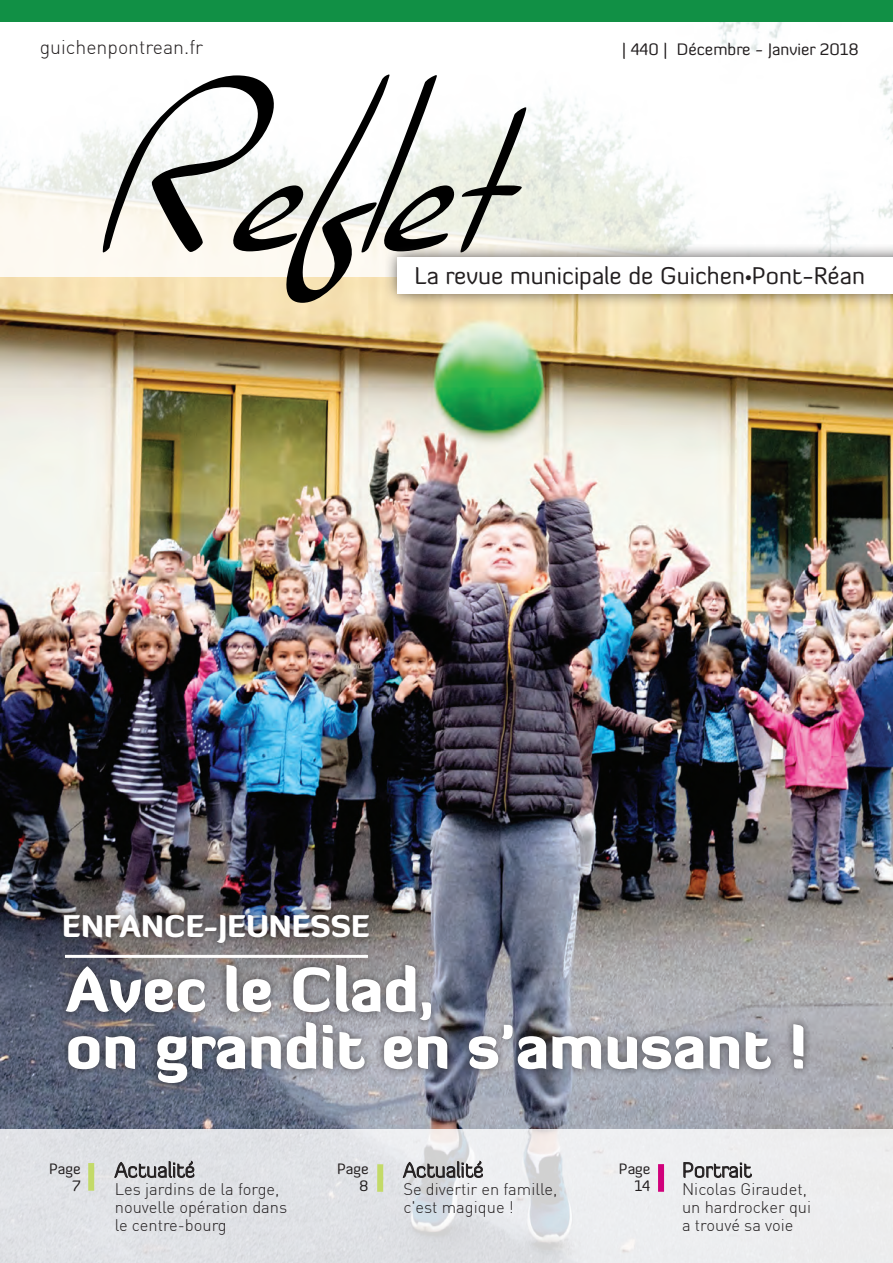
<style>
.page{position:relative;width:893px;height:1263px;background:#fff}
.page>*{position:absolute;margin:0;border:0;box-sizing:border-box;transform-origin:0 0}
.t1{font:italic 300px "SF Burlington Script";color:#000}
.t2{font:900 60px/57px "Diavlo";color:#fff}
.t3{font:900 30px "Diavlo";color:#fff}
.t4{font:24px "Diavlo";color:#231f20}
.t5{font:300 21px "Diavlo";color:#231f20}
.t6{font:300 19.5px "DIN";color:#231f20}
.t7{font:300 16.5px/18px "DIN";color:#231f20}
.t8{font:16.5px "Diavlo";color:#231f20}
.t9{font:15px/16.5px "Diavlo";color:#231f20;text-align:right}
.s1{font-family:"Myriad Pro"}
</style>
<div class="page">
<img style="left:0;top:276px;width:893px;height:853px">
<svg style="left:0;top:21px;width:893px;height:255px"></svg>
<div style="left:57px;top:956px;width:755px;height:136px;background:#231f20;opacity:.75"></div>
<div style="left:56px;top:906px;width:321px;height:44px;background:#231f20;opacity:.75"></div>
<hr style="left:65px;top:955px;width:303px;height:3px;background:#fff">
<div style="left:383px;top:243px;width:510px;height:65px;background:#231f20;opacity:.75"></div>
<div style="left:398px;top:257px;width:495px;height:36px;background:#fff"></div>
<svg style="left:0;top:1129px;width:893px;height:134px;background:#e5e6e9"></svg>
<svg style="left:115px;top:1161px;width:79px;height:16px"></svg>
<div style="left:88px;top:1163px;width:6px;height:28px;background:#c3da69"></div>
<svg style="left:684px;top:1162px;width:67px;height:15px"></svg>
<div style="left:658px;top:1164px;width:6px;height:28px;background:#d0017b"></div>
<svg style="left:403px;top:1161px;width:80px;height:16px"></svg>
<div style="left:377px;top:1164px;width:6px;height:28px;background:#c3da69"></div>
<div style="left:0;top:0;width:893px;height:21px;background:#119045"></div>
<p class="t6" style="left:40px;top:35px;width:165px">guichenpontrean.fr</p>
<p class="t8" style="left:622px;top:39px;width:238px">| 440 | Décembre - Janvier 2018</p>
<h1 class="t1" style="left:94px;top:3px;width:397px">Reflet</h1>
<h3 class="t4" style="left:415px;top:260px;width:452px">La revue municipale de Guichen<span class="s1">•</span>Pont-Réan</h3>
<h3 class="t3" style="left:62px;top:906px;width:309px">ENFANCE-JEUNESSE</h3>
<h2 class="t2" style="left:66px;top:960px;width:743px">Avec le Clad,<br>on grandit en s'amusant !</h2>
<p class="t5" style="left:115px;top:1157px;width:82px">Actualité</p>
<p class="t7" style="left:115px;top:1180px;width:174px">Les jardins de la forge, nouvelle opération dans le centre-bourg</p>
<p class="t5" style="left:403px;top:1157px;width:82px">Actualité</p>
<p class="t7" style="left:403px;top:1180px;width:156px">Se divertir en famille, c'est magique !</p>
<p class="t9" style="left:49px;top:1160px;width:33px">Page<br>7</p>
<p class="t5" style="left:682px;top:1157px;width:71px">Portrait</p>
<p class="t9" style="left:337px;top:1160px;width:33px">Page<br>8</p>
<p class="t9" style="left:619px;top:1160px;width:33px">Page<br>14</p>
<p class="t7" style="left:682px;top:1180px;width:131px">Nicolas Giraudet, un hardrocker qui a trouvé sa voie</p>
</div>
